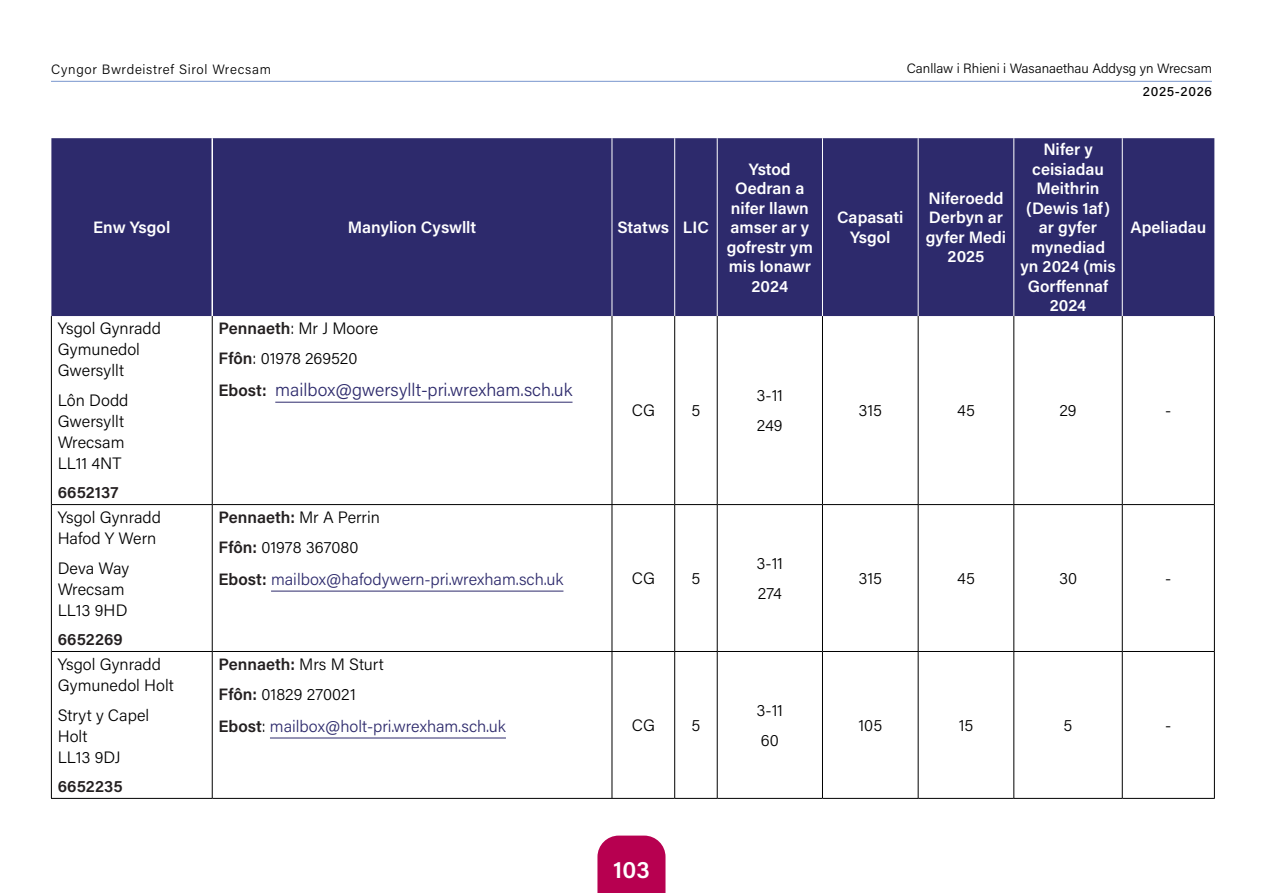
<style>
.page{position:relative;width:1263px;height:893px;background:#fff}
.page>*{position:absolute;margin:0;border:0;box-sizing:border-box;transform-origin:0 0}
.t1{font:600 24px "Acumin Pro";color:#fff}
.TABLE_BODY{font:300 18px "Acumin Pro";color:#2d2a6c}
.TABLE_BODY-2{font:300 16.5px/21px "Acumin Pro";color:#000}
.t2{font:600 16.5px/19.5px "Acumin Pro";color:#fff;text-align:center}
.TABLE_BODY-3{font:300 16.5px "Acumin Pro";color:#2d2a6c}
.TABLE_BODY-4{font:600 16.5px "Acumin Pro";color:#231f20}
.TABLE_BODY_CENTRED{font:300 16.5px "Acumin Pro";color:#000}
.t3{font:300 13.5px "Acumin Pro";letter-spacing:.005em;color:#000}
.t4{font:300 13.5px "Acumin Pro";letter-spacing:.05em;color:#000}
.t5{font:500 13.5px "Acumin Pro";letter-spacing:.05em;color:#000}
.s1{font-weight:600;color:#231f20}
.s2{font-weight:600;font-size:16.5px;color:#231f20}
.s3{font-weight:300;color:#000}
.s4{color:#000}
</style>
<div class="page">
<div style="left:597px;top:836px;width:68px;height:57px;background:#b70050"></div>
<hr style="left:51px;top:81px;width:1161px;height:1px;background:#87a1d3">
<div style="left:51px;top:138px;width:1163px;height:178px;background:#2d2a6c"></div>
<hr style="left:211px;top:138px;width:2px;height:178px;background:#fff">
<hr style="left:612px;top:138px;width:1px;height:178px;background:#fff">
<hr style="left:674px;top:138px;width:1px;height:178px;background:#fff">
<hr style="left:717px;top:138px;width:1px;height:178px;background:#fff">
<hr style="left:822px;top:138px;width:1px;height:178px;background:#fff">
<hr style="left:918px;top:138px;width:1px;height:178px;background:#fff">
<hr style="left:1013px;top:138px;width:1px;height:178px;background:#fff">
<hr style="left:1122px;top:138px;width:1px;height:178px;background:#fff">
<hr style="left:51px;top:316px;width:1px;height:189px;background:#000">
<hr style="left:212px;top:316px;width:1px;height:188px;background:#000">
<hr style="left:612px;top:316px;width:1px;height:188px;background:#000">
<hr style="left:674px;top:316px;width:1px;height:188px;background:#000">
<hr style="left:717px;top:316px;width:1px;height:188px;background:#000">
<hr style="left:822px;top:316px;width:1px;height:188px;background:#000">
<hr style="left:918px;top:316px;width:1px;height:188px;background:#000">
<hr style="left:1013px;top:316px;width:1px;height:188px;background:#000">
<hr style="left:1122px;top:316px;width:1px;height:188px;background:#000">
<hr style="left:1214px;top:316px;width:1px;height:188px;background:#000">
<hr style="left:52px;top:504px;width:160px;height:1px;background:#000">
<hr style="left:212px;top:504px;width:400px;height:1px;background:#000">
<hr style="left:612px;top:504px;width:63px;height:1px;background:#000">
<hr style="left:675px;top:504px;width:42px;height:1px;background:#000">
<hr style="left:717px;top:504px;width:105px;height:1px;background:#000">
<hr style="left:822px;top:504px;width:96px;height:1px;background:#000">
<hr style="left:918px;top:504px;width:96px;height:1px;background:#000">
<hr style="left:1014px;top:504px;width:108px;height:1px;background:#000">
<hr style="left:1122px;top:504px;width:93px;height:1px;background:#000">
<hr style="left:1214px;top:505px;width:1px;height:146px;background:#000">
<hr style="left:52px;top:651px;width:160px;height:1px;background:#000">
<hr style="left:212px;top:651px;width:400px;height:1px;background:#000">
<hr style="left:612px;top:651px;width:63px;height:1px;background:#000">
<hr style="left:675px;top:651px;width:42px;height:1px;background:#000">
<hr style="left:717px;top:651px;width:105px;height:1px;background:#000">
<hr style="left:822px;top:651px;width:96px;height:1px;background:#000">
<hr style="left:918px;top:651px;width:96px;height:1px;background:#000">
<hr style="left:1014px;top:651px;width:108px;height:1px;background:#000">
<hr style="left:1122px;top:651px;width:93px;height:1px;background:#000">
<hr style="left:1214px;top:652px;width:1px;height:146px;background:#000">
<hr style="left:51px;top:798px;width:161px;height:1px;background:#000">
<hr style="left:212px;top:798px;width:400px;height:1px;background:#000">
<hr style="left:612px;top:798px;width:63px;height:1px;background:#000">
<hr style="left:675px;top:798px;width:42px;height:1px;background:#000">
<hr style="left:717px;top:798px;width:105px;height:1px;background:#000">
<hr style="left:822px;top:798px;width:96px;height:1px;background:#000">
<hr style="left:918px;top:798px;width:96px;height:1px;background:#000">
<hr style="left:1014px;top:798px;width:108px;height:1px;background:#000">
<hr style="left:1122px;top:798px;width:93px;height:1px;background:#000">
<hr style="left:51px;top:505px;width:1px;height:146px;background:#000">
<hr style="left:212px;top:505px;width:1px;height:146px;background:#000">
<hr style="left:612px;top:505px;width:1px;height:146px;background:#000">
<hr style="left:674px;top:505px;width:1px;height:146px;background:#000">
<hr style="left:717px;top:505px;width:1px;height:146px;background:#000">
<hr style="left:822px;top:505px;width:1px;height:146px;background:#000">
<hr style="left:918px;top:505px;width:1px;height:146px;background:#000">
<hr style="left:1013px;top:505px;width:1px;height:146px;background:#000">
<hr style="left:1122px;top:505px;width:1px;height:146px;background:#000">
<hr style="left:51px;top:651px;width:1px;height:147px;background:#000">
<hr style="left:212px;top:652px;width:1px;height:146px;background:#000">
<hr style="left:612px;top:652px;width:1px;height:146px;background:#000">
<hr style="left:674px;top:652px;width:1px;height:146px;background:#000">
<hr style="left:717px;top:652px;width:1px;height:146px;background:#000">
<hr style="left:822px;top:652px;width:1px;height:146px;background:#000">
<hr style="left:918px;top:652px;width:1px;height:146px;background:#000">
<hr style="left:1013px;top:652px;width:1px;height:146px;background:#000">
<hr style="left:1122px;top:652px;width:1px;height:146px;background:#000">
<hr style="left:275px;top:402px;width:297px;height:1px;background:#2d2a6c">
<hr style="left:271px;top:591px;width:292px;height:1px;background:#2d2a6c">
<hr style="left:270px;top:738px;width:236px;height:1px;background:#2d2a6c">
<p class="t4" style="left:51px;top:60px;width:222px">Cyngor Bwrdeistref Sirol Wrecsam</p>
<p class="t3" style="left:907px;top:59px;width:307px">Canllaw i Rhieni i Wasanaethau Addysg yn Wrecsam</p>
<p class="t2" style="left:93px;top:217px;width:79px">Enw Ysgol</p>
<p class="t2" style="left:348px;top:217px;width:130px">Manylion Cyswllt</p>
<p class="t2" style="left:617px;top:217px;width:93px">Statws LIC</p>
<p class="TABLE_BODY-2" style="left:58px;top:317px;width:105px">Ysgol Gynradd<br>Gymunedol<br>Gwersyllt</p>
<p class="TABLE_BODY-2" style="left:58px;top:389px;width:72px">Lôn Dodd<br>Gwersyllt<br>Wrecsam<br>LL11 4NT</p>
<p class="TABLE_BODY-4" style="left:58px;top:481px;width:62px">6652137</p>
<p class="TABLE_BODY-2" style="left:58px;top:506px;width:105px">Ysgol Gynradd<br>Hafod Y Wern</p>
<p class="TABLE_BODY-2" style="left:58px;top:557px;width:73px">Deva Way<br>Wrecsam<br>LL13 9HD</p>
<p class="TABLE_BODY-4" style="left:58px;top:628px;width:66px">6652269</p>
<p class="TABLE_BODY-2" style="left:58px;top:653px;width:118px">Ysgol Gynradd<br>Gymunedol Holt</p>
<p class="TABLE_BODY-2" style="left:58px;top:704px;width:93px">Stryt y Capel<br>Holt<br>LL13 9DJ</p>
<p class="TABLE_BODY-4" style="left:58px;top:775px;width:66px">6652235</p>
<p class="TABLE_BODY-2" style="left:219px;top:317px;width:161px"><span class="s1">Pennaeth</span>: Mr J Moore</p>
<p class="TABLE_BODY-2" style="left:219px;top:347px;width:140px"><span class="s1">Ffôn</span>: 01978 269520</p>
<p class="TABLE_BODY" style="left:219px;top:377px;width:355px"><span class="s2">Ebost:</span> mailbox@gwersyllt-pri.wrexham.sch.uk</p>
<p class="TABLE_BODY_CENTRED" style="left:632px;top:399px;width:25px">CG</p>
<p class="TABLE_BODY_CENTRED" style="left:691px;top:399px;width:10px">5</p>
<p class="TABLE_BODY-4" style="left:219px;top:506px;width:163px">Pennaeth: <span class="s3">Mr A Perrin</span></p>
<p class="TABLE_BODY-2" style="left:219px;top:536px;width:141px"><span class="s1">Ffôn:</span> 01978 367080</p>
<p class="TABLE_BODY-3" style="left:219px;top:568px;width:346px"><span class="s1">Ebost:</span> mailbox@hafodywern-pri.wrexham.sch.uk</p>
<p class="TABLE_BODY_CENTRED" style="left:632px;top:567px;width:25px">CG</p>
<p class="TABLE_BODY_CENTRED" style="left:691px;top:567px;width:10px">5</p>
<p class="TABLE_BODY-4" style="left:219px;top:653px;width:167px">Pennaeth: <span class="s3">Mrs M Sturt</span></p>
<p class="TABLE_BODY-2" style="left:219px;top:683px;width:139px"><span class="s1">Ffôn:</span> 01829 270021</p>
<p class="TABLE_BODY-3" style="left:219px;top:715px;width:289px"><span class="s1">Ebost</span><span class="s4">:</span> mailbox@holt-pri.wrexham.sch.uk</p>
<p class="TABLE_BODY_CENTRED" style="left:632px;top:714px;width:25px">CG</p>
<p class="TABLE_BODY_CENTRED" style="left:691px;top:714px;width:10px">5</p>
<p class="t2" style="left:727px;top:158px;width:88px">Ystod<br>Oedran a nifer llawn amser ar y gofrestr ym mis Ionawr<br>2024</p>
<p class="TABLE_BODY_CENTRED" style="left:756px;top:384px;width:28px">3-11</p>
<p class="TABLE_BODY_CENTRED" style="left:757px;top:414px;width:27px">249</p>
<p class="TABLE_BODY_CENTRED" style="left:756px;top:552px;width:28px">3-11</p>
<p class="TABLE_BODY_CENTRED" style="left:758px;top:582px;width:26px">274</p>
<p class="TABLE_BODY_CENTRED" style="left:756px;top:699px;width:28px">3-11</p>
<p class="TABLE_BODY_CENTRED" style="left:761px;top:729px;width:20px">60</p>
<p class="t2" style="left:837px;top:207px;width:68px">Capasati<br>Ysgol</p>
<p class="t5" style="left:1143px;top:82px;width:71px">2025-2026</p>
<p class="t2" style="left:926px;top:188px;width:82px">Niferoedd<br>Derbyn ar gyfer Medi<br>2025</p>
<p class="t2" style="left:1020px;top:139px;width:97px">Nifer y ceisiadau<br>Meithrin (Dewis 1af) ar gyfer mynediad yn 2024 (mis<br>Gorffennaf<br>2024</p>
<p class="t2" style="left:1130px;top:217px;width:77px">Apeliadau</p>
<p class="TABLE_BODY_CENTRED" style="left:858px;top:399px;width:25px">315</p>
<p class="TABLE_BODY_CENTRED" style="left:957px;top:399px;width:19px">45</p>
<p class="TABLE_BODY_CENTRED" style="left:1059px;top:399px;width:19px">29</p>
<p class="TABLE_BODY_CENTRED" style="left:1165px;top:399px;width:8px">-</p>
<p class="TABLE_BODY_CENTRED" style="left:858px;top:567px;width:25px">315</p>
<p class="TABLE_BODY_CENTRED" style="left:957px;top:567px;width:19px">45</p>
<p class="TABLE_BODY_CENTRED" style="left:1059px;top:567px;width:20px">30</p>
<p class="TABLE_BODY_CENTRED" style="left:1165px;top:567px;width:8px">-</p>
<p class="TABLE_BODY_CENTRED" style="left:858px;top:714px;width:25px">105</p>
<p class="TABLE_BODY_CENTRED" style="left:959px;top:714px;width:16px">15</p>
<p class="TABLE_BODY_CENTRED" style="left:1064px;top:714px;width:10px">5</p>
<p class="TABLE_BODY_CENTRED" style="left:1165px;top:714px;width:8px">-</p>
<h1 class="t1" style="left:613px;top:853px;width:38px">103</h1>
</div>
